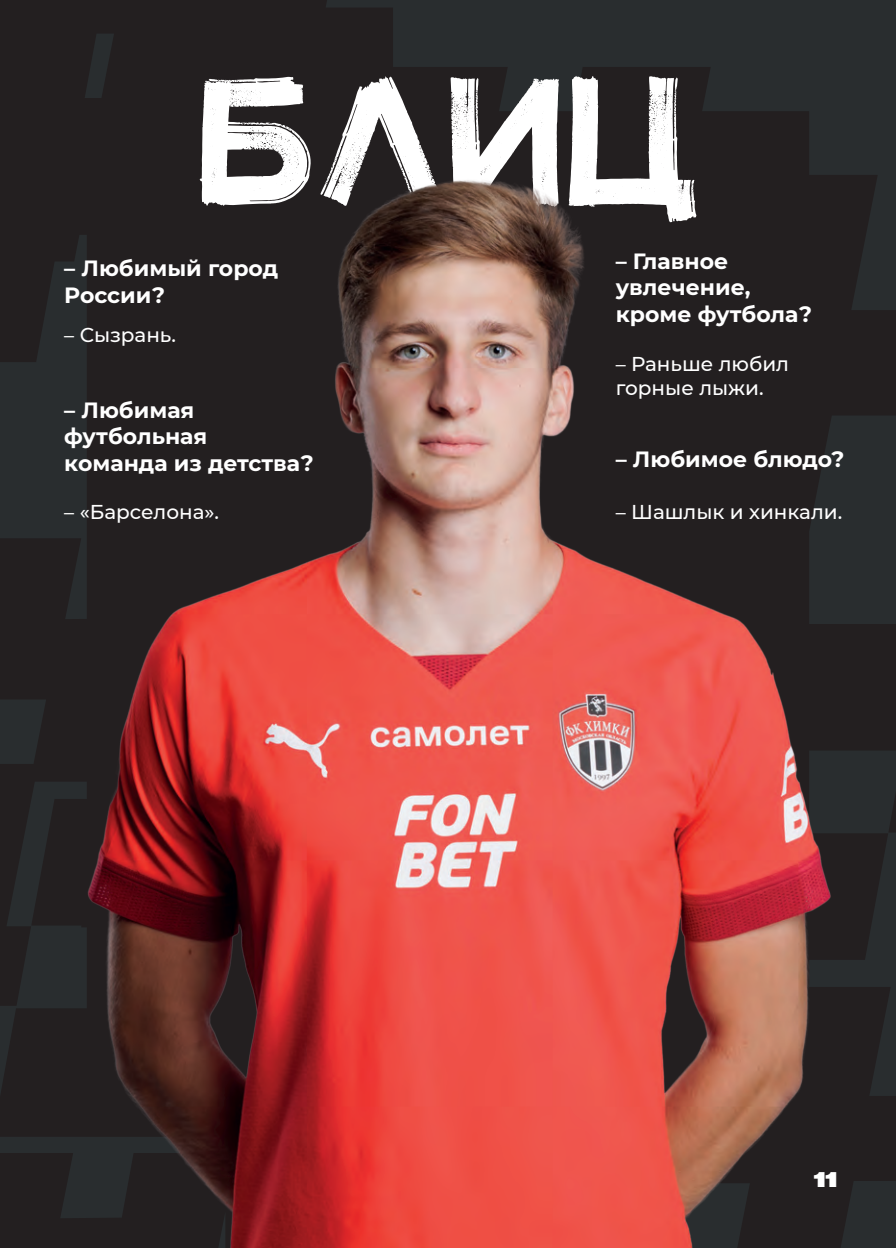
<style>
.page{position:relative;width:896px;height:1248px;background:#fff}
.page>*{position:absolute;margin:0;border:0;box-sizing:border-box;transform-origin:0 0}
.t1{font:182.4px "Maler";color:#fff}
.t2{font:700 22px/26.4px "Montserrat";color:#fff}
.t3{font:500 20px/24px "Montserrat";color:#fff}
.t4{font:800 20px "Druk Wide Cyr";color:#fff}
</style>
<div class="page">
<div style="left:0;top:0;width:896px;height:1247px;background:#231f20"></div>
<svg style="left:0;top:262px;width:61px;height:276px"></svg>
<svg style="left:881px;top:751px;width:15px;height:344px"></svg>
<svg style="left:85px;top:34px;width:29px;height:64px"></svg>
<svg style="left:0;top:782px;width:61px;height:371px"></svg>
<svg style="left:0;top:700px;width:46px;height:63px"></svg>
<svg style="left:881px;top:1181px;width:15px;height:66px"></svg>
<svg style="left:326px;top:0;width:570px;height:624px;fill:#292d2f"></svg>
<img style="left:61px;top:122px;width:820px;height:1125px">
<h1 class="t1" style="left:195px;top:47px;width:508px">БЛИЦ</h1>
<p class="t2" style="left:64px;top:254px;width:215px">– Любимый город<br>России?</p>
<p class="t3" style="left:64px;top:321px;width:113px">– Сызрань.</p>
<p class="t2" style="left:64px;top:395px;width:251px">– Любимая футбольная команда из детства?</p>
<p class="t3" style="left:64px;top:499px;width:156px">– «Барселона».</p>
<p class="t2" style="left:616px;top:247px;width:198px">– Главное увлечение, кроме футбола?</p>
<p class="t3" style="left:616px;top:351px;width:175px">– Раньше любил горные лыжи.</p>
<p class="t2" style="left:616px;top:444px;width:230px">– Любимое блюдо?</p>
<p class="t3" style="left:616px;top:499px;width:228px">– Шашлык и хинкали.</p>
<p class="t4" style="left:814px;top:1162px;width:25px">11</p>
</div>
